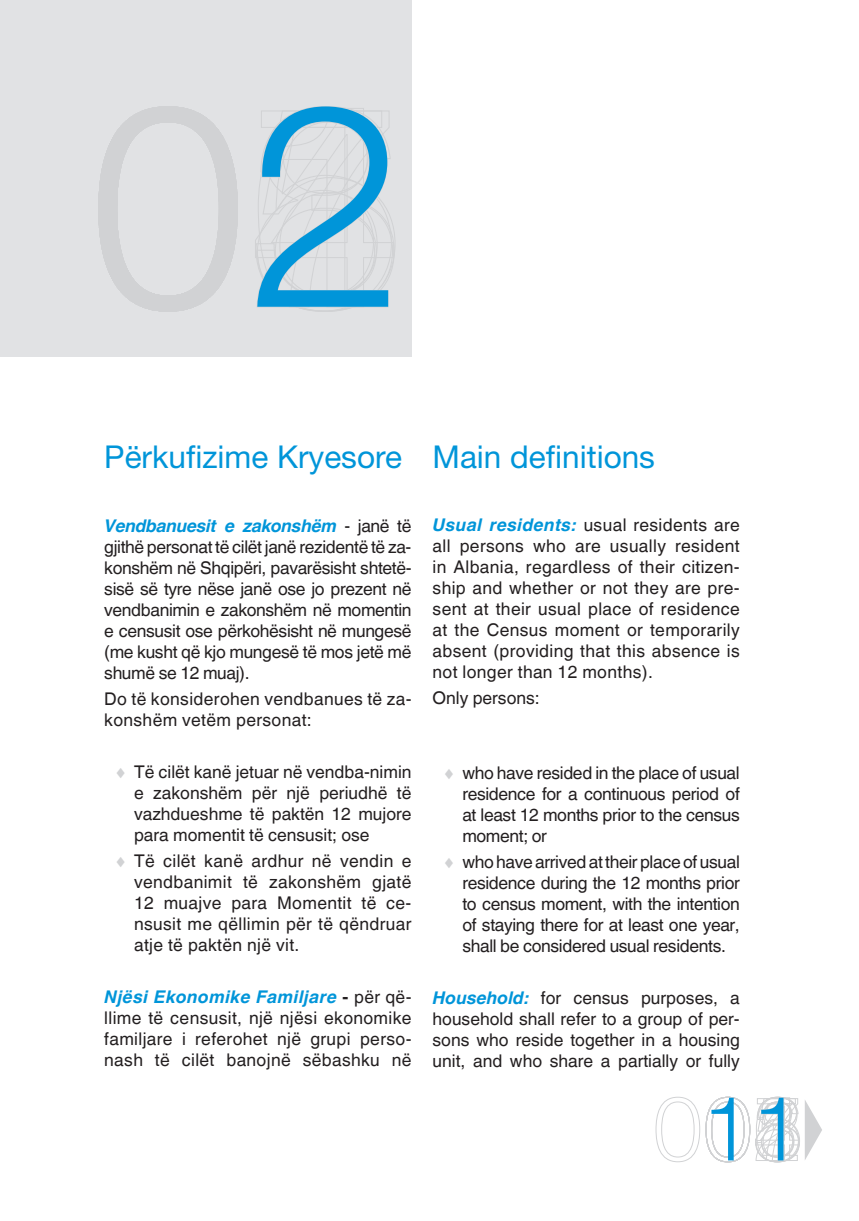
<style>
.page{position:relative;width:859px;height:1221px;background:#fff}
.page>*{position:absolute;margin:0;border:0;box-sizing:border-box;transform-origin:0 0}
.t1{font:300 283.5px "Helvetica Neue LT Std";color:#d1d2d4}
.t2{font:300 89.42px "Helvetica Neue LT Std";color:#0095d9}
.t3{font:31.5px "Helvetica Neue LT Std";color:#0095d9}
.t4{font:17.5px/21px "Helvetica World";color:#231f20;text-align:justify}
.t5{font:17.5px/21px "Helvetica World";letter-spacing:.02em;color:#231f20}
.s1{color:#0095d9}
.s2{font-weight:700;font-style:italic;color:#0095d9}
.s3{color:#d1d2d4}
.s4{font-weight:700}
</style>
<div class="page">
<svg style="left:655px;top:1096px;width:44px;height:65px"></svg>
<svg style="left:705px;top:1096px;width:116px;height:65px"></svg>
<div style="left:0;top:0;width:411px;height:356px;background:#e1e2e4"></div>
<svg style="left:98px;top:106px;width:140px;height:206px"></svg>
<svg style="left:255px;top:106px;width:140px;height:206px"></svg>
<h1 class="t1" style="left:89px;top:32px;width:317px">0<span class="s1">2</span></h1>
<h3 class="t3" style="left:104px;top:437px;width:552px">Përkufizime Kryesore Main definitions</h3>
<p class="t4" style="left:104px;top:515px;width:309px"><span class="s2">Vendbanuesit e zakonshëm</span> - janë të gjithë personat të cilët janë rezidentë të za&shy;konshëm në Shqipëri, pavarësisht shtetë&shy;sisë së tyre nëse janë ose jo prezent në vendbanimin e zakonshëm në momentin e censusit ose përkohësisht në mungesë (me kusht që kjo mungesë të mos jetë më shumë se 12 muaj).</p>
<p class="t5" style="left:104px;top:688px;width:309px">Do të konsiderohen vendbanues të za&shy;konshëm vetëm personat:</p>
<p class="t4" style="left:134px;top:761px;width:279px;text-indent:-20px"><span class="s3">♦</span> Të cilët kanë jetuar në vendba-nimin e zakonshëm për një periudhë të vazhdueshme të paktën 12 mujore para momentit të censusit; ose</p>
<p class="t4" style="left:134px;top:850px;width:279px;text-indent:-20px"><span class="s3">♦</span> Të cilët kanë ardhur në vendin e vendbanimit të zakonshëm gjatë 12 muajve para Momentit të ce&shy;nsusit me qëllimin për të qëndruar atje të paktën një vit.</p>
<p class="t4" style="left:104px;top:986px;width:309px"><span class="s2">Njësi Ekonomike Familjare</span> <span class="s4">-</span> për që&shy;llime të censusit, një njësi ekonomike familjare i referohet një grupi perso&shy;nash të cilët banojnë sëbashku në</p>
<p class="t4" style="left:432px;top:514px;width:309px"><span class="s2">Usual residents:</span> usual residents are all persons who are usually resident in Albania, regardless of their citizen&shy;ship and whether or not they are pre&shy;sent at their usual place of residence at the Census moment or temporarily absent (providing that this absence is not longer than 12 months).</p>
<p class="t4" style="left:432px;top:687px;width:109px">Only persons:</p>
<p class="t4" style="left:462px;top:762px;width:279px;text-indent:-20px"><span class="s3">♦</span> who have resided in the place of usual residence for a continuous period of at least 12 months prior to the census moment; or</p>
<p class="t4" style="left:462px;top:851px;width:279px;text-indent:-20px"><span class="s3">♦</span> who have arrived at their place of usual residence during the 12 months prior to census moment, with the intention of staying there for at least one year, shall be considered usual residents.</p>
<p class="t4" style="left:432px;top:987px;width:308px"><span class="s2">Household:</span> for census purposes, a household shall refer to a group of per&shy;sons who reside together in a housing unit, and who share a partially or fully</p>
<h2 class="t2" style="left:702px;top:1073px;width:101px">11</h2>
</div>
